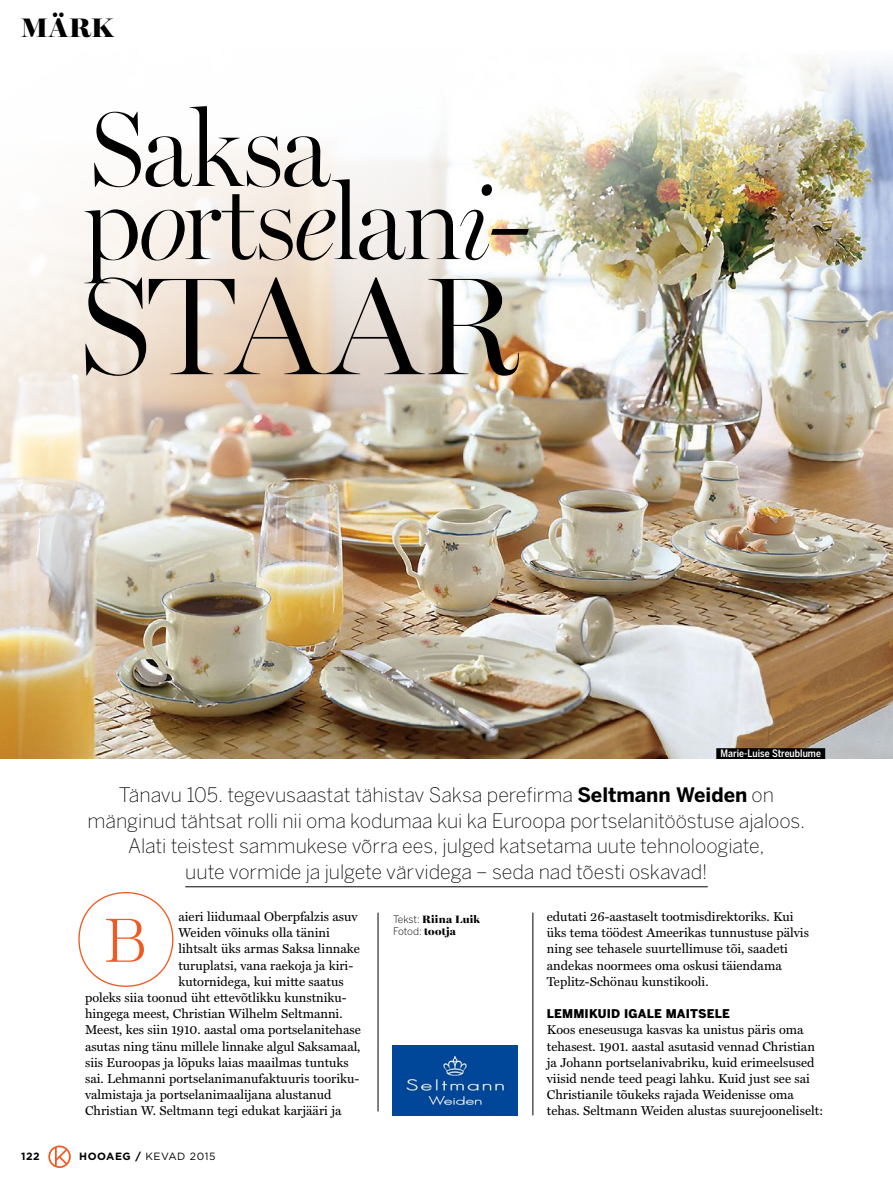
<style>
.page{position:relative;width:893px;height:1191px;background:#fff}
.page>*{position:absolute;margin:0;border:0;box-sizing:border-box;transform-origin:0 0}
.t1{font:300 139.35px "Miller Banner";letter-spacing:-.015em;color:#000}
.t2{font:300 106.95px "Miller Banner";letter-spacing:-.02em;color:#000}
.t3{font:200 83.4px "Encorpada Pro";color:#f15a22}
.t4{font:900 27px "Miller Banner";color:#000}
.t5{font:200 19.8px/25.5px "Benton Sans";letter-spacing:-.005em;color:#000;text-align:center}
.t6{font:12.9px/16.2px "Miller Text";color:#000}
.t7{font:900 12px "Benton Sans";letter-spacing:.015em;color:#000}
.t8{font:900 10.8px "Miller Banner";letter-spacing:.03em;color:#000}
.t9{font:10.5px "Gotham";letter-spacing:.05em;color:#000}
.t10{font:700 10.5px "Gotham";color:#000}
.t11{font:500 10.2px "Benton Sans Cond";color:#fff}
.t12{font:300 10.2px "Benton Sans";letter-spacing:-.005em;color:#000}
.s1{font-style:italic}
.s2{font-weight:700}
.s3{font-family:"Benton Sans";font-weight:300;font-size:10.2px}
.s4{font-family:"Miller Banner";font-weight:900;font-size:10.8px}
</style>
<div class="page">
<img style="left:0;top:59px;width:893px;height:700px">
<svg style="left:48px;top:1145px;width:23px;height:23px"></svg>
<hr style="left:185px;top:886px;width:523px;height:1px;background:#000">
<hr style="left:533px;top:912px;width:1px;height:203px;background:#000">
<hr style="left:378px;top:912px;width:1px;height:199px;background:#000">
<img style="left:393px;top:1045px;width:124px;height:70px">
<div style="left:716px;top:748px;width:109px;height:11px;background:#000"></div>
<h3 class="t4" style="left:21px;top:11px;width:94px">MÄRK</h3>
<h2 class="t2" style="left:89px;top:85px;width:242px">Saksa</h2>
<h2 class="t2" style="left:83px;top:158px;width:449px">p<span class="s1">o</span>rts<span class="s1">e</span>lan<span class="s1">i-</span></h2>
<h1 class="t1" style="left:79px;top:243px;width:442px">STAAR</h1>
<p class="t11" style="left:720px;top:747px;width:102px">Marie-Luise Streublume</p>
<p class="t5" style="left:88px;top:782px;width:719px">Tänavu 105. tegevusaastat tähistav Saksa perefirma <span class="s2">Seltmann Weiden</span> on mänginud tähtsat rolli nii oma kodumaa kui ka Euroopa portselanitööstuse ajaloos.<br>Alati teistest sammukese võrra ees, julged katsetama uute tehnoloogiate,<br>uute vormide ja julgete värvidega – seda nad tõesti oskavad!</p>
<h3 class="t3" style="left:82px;top:876px;width:90px">B</h3>
<p class="t6" style="left:178px;top:908px;width:181px">aieri liidumaal Oberpfalzis asuv</p>
<p class="t6" style="left:178px;top:924px;width:153px">Weiden võinuks olla tänini</p>
<p class="t6" style="left:178px;top:940px;width:183px">lihtsalt üks armas Saksa linnake</p>
<p class="t6" style="left:178px;top:957px;width:176px">turuplatsi, vana raekoja ja kiri-</p>
<p class="t6" style="left:178px;top:973px;width:167px">kutornidega, kui mitte saatus</p>
<p class="t6" style="left:85px;top:989px;width:263px">poleks siia toonud üht ettevõtlikku kunstniku-</p>
<p class="t6" style="left:85px;top:1005px;width:259px">hingega meest, Christian Wilhelm Seltmanni.</p>
<p class="t6" style="left:85px;top:1021px;width:277px">Meest, kes siin 1910. aastal oma portselanitehase</p>
<p class="t6" style="left:85px;top:1038px;width:277px">asutas ning tänu millele linnake algul Saksamaal,</p>
<p class="t6" style="left:85px;top:1054px;width:265px">siis Euroopas ja lõpuks laias maailmas tuntuks</p>
<p class="t6" style="left:85px;top:1070px;width:276px">sai. Lehmanni portselanimanufaktuuris tooriku-</p>
<p class="t6" style="left:85px;top:1086px;width:248px">valmistaja ja portselanimaalijana alustanud</p>
<p class="t6" style="left:85px;top:1102px;width:258px">Christian W. Seltmann tegi edukat karjääri ja</p>
<p class="t6" style="left:547px;top:908px;width:264px">edutati 26-aastaselt tootmisdirektoriks. Kui üks tema töödest Ameerikas tunnustuse pälvis ning see tehasele suurtellimuse tõi, saadeti andekas noormees oma oskusi täiendama Teplitz-Schönau kunstikooli.</p>
<p class="t7" style="left:547px;top:1006px;width:184px">LEMMIKUID IGALE MAITSELE</p>
<p class="t6" style="left:547px;top:1021px;width:278px">Koos eneseusuga kasvas ka unistus päris oma tehasest. 1901. aastal asutasid vennad Christian ja Johann portselanivabriku, kuid erimeelsused viisid nende teed peagi lahku. Kuid just see sai Christianile tõukeks rajada Weidenisse oma tehas. Seltmann Weiden alustas suurejooneliselt:</p>
<p class="t8" style="left:393px;top:913px;width:88px"><span class="s3">Tekst:</span> Riina Luik</p>
<p class="t12" style="left:393px;top:925px;width:64px">Fotod: <span class="s4">tootja</span></p>
<p class="t10" style="left:21px;top:1150px;width:20px">122</p>
<p class="t9" style="left:79px;top:1151px;width:138px"><span class="s2">HOOAEG /</span> KEVAD 2015</p>
</div>
